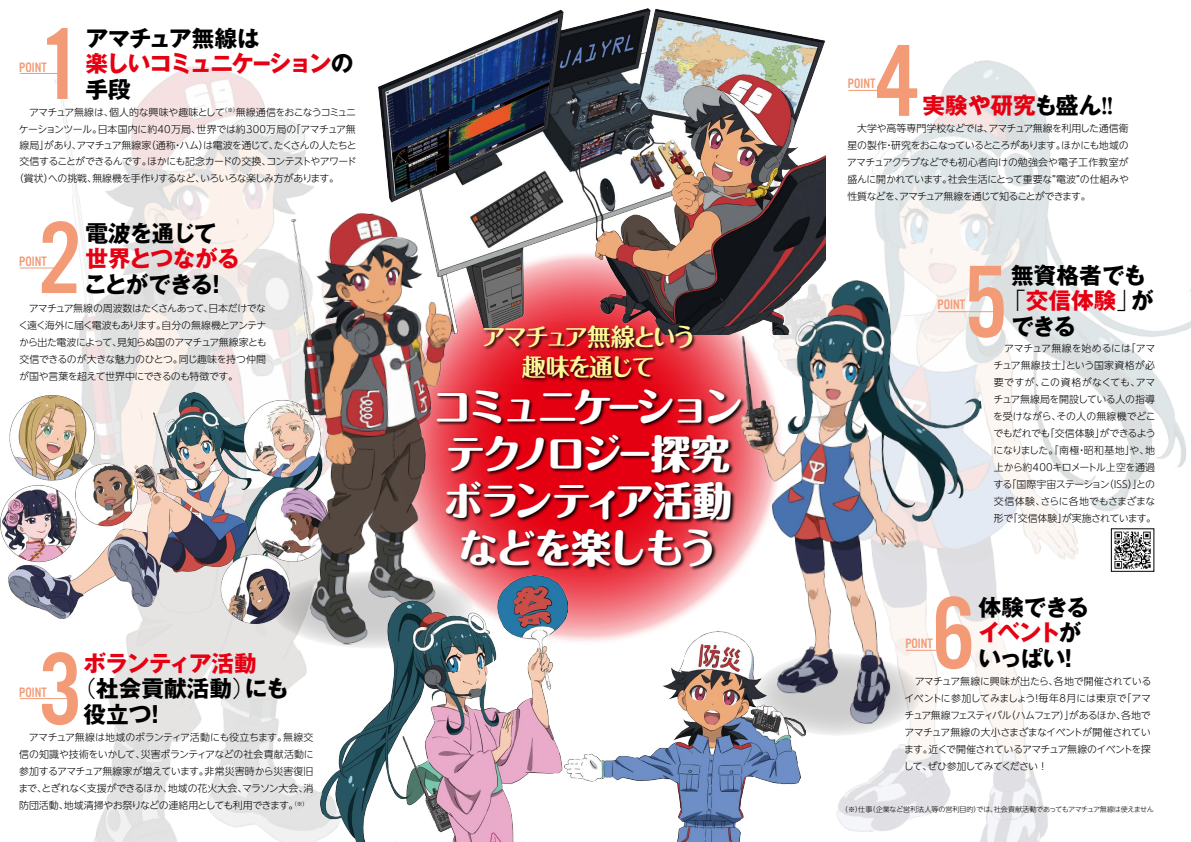
<style>
.page{position:relative;width:1191px;height:842px;background:#fff}
.page>*{position:absolute;margin:0;border:0;box-sizing:border-box;transform-origin:0 0}
.t1{font:106.3px "Alternate Got No 3 D";color:#f29b76}
.t2{font:800 39.7px/46.8px "Maru Fo Pro";letter-spacing:-.085em;color:#fff;text-align:center}
.t3{font:700 24.1px/29.8px "Maru Fo Pro";letter-spacing:-.1em;color:#fff899;text-align:center}
.t4{font:700 22.7px "Gothic MB101 Pr 6 N";letter-spacing:-.04em;color:#000}
.t5{font:700 22.7px/25.5px "Gothic MB101 Pr 6 N";letter-spacing:-.07em;color:#e60012}
.t6{font:700 22.7px "Gothic MB101 Pr 6 N";letter-spacing:-.03em;color:#e60012}
.t7{font:700 22.7px/25.5px "Gothic MB101 Pr 6 N";letter-spacing:-.06em;color:#000}
.t8{font:700 22.7px "Gothic MB101 Pr 6 N";color:#000}
.t9{font:700 22.7px "Gothic MB101 Pr 6 N";color:#e60012}
.t10{font:14.2px "Alternate Got No 3 D";color:#f29b76}
.t11{font:300 9.9px/17px "UD Shin Go NT Pr 6 N";letter-spacing:-.04em;color:#000;text-align:justify}
.t12{font:300 9.9px "UD Shin Go NT Pr 6 N";letter-spacing:-.06em;color:#000}
.t13{font:300 9.9px "UD Shin Go NT Pr 6 N";letter-spacing:-.015em;color:#000}
.t14{font:300 9.9px "UD Shin Go NT Pr 6 N";letter-spacing:-.065em;color:#000}
.t15{font:300 7.1px "UD Shin Go NT Pr 6 N";letter-spacing:-.03em;color:#000}
.s1{color:#000}
.s2{font-weight:300}
.s3{font-family:"Ryumin Pr 6 N";font-weight:800;color:#000}
.s4{font-weight:300;color:#000}
.s5{color:#e60012}
</style>
<div class="page">
<img style="left:19px;top:66px;width:360px;height:776px">
<img style="left:825px;top:60px;width:366px;height:782px">
<svg style="left:388px;top:250px;width:397px;height:396px;background:#f1828a"></svg>
<img style="left:729px;top:270px;width:279px;height:462px">
<svg style="left:751px;top:653px;width:172px;height:83px;background:#a9a9b0"></svg>
<img style="left:379px;top:9px;width:446px;height:326px">
<img style="left:0;top:392px;width:269px;height:231px">
<img style="left:269px;top:210px;width:189px;height:439px">
<img style="left:480px;top:322px;width:219px;height:62px">
<hr style="left:20px;top:268px;width:35px;height:1px;background:#f29b76">
<hr style="left:20px;top:73px;width:38px;height:1px;background:#f29b76">
<hr style="left:20px;top:698px;width:49px;height:1px;background:#f29b76">
<hr style="left:905px;top:650px;width:36px;height:1px;background:#f29b76">
<img style="left:430px;top:384px;width:319px;height:192px">
<hr style="left:848px;top:90px;width:39px;height:1px;background:#f29b76">
<hr style="left:938px;top:311px;width:56px;height:1px;background:#f29b76">
<img style="left:320px;top:575px;width:247px;height:267px">
<img style="left:564px;top:631px;width:242px;height:211px">
<img style="left:1113px;top:531px;width:39px;height:38px">
<h1 class="t1" style="left:38px;top:8px;width:45px">1</h1>
<h3 class="t10" style="left:19px;top:59px;width:29px">POINT</h3>
<h3 class="t5" style="left:85px;top:25px;width:270px"><span class="s1">アマチュア無線は<br></span>楽しいコミュニケーション<span class="s1">の手段</span></h3>
<p class="t11" style="left:19px;top:103px;width:338px">　アマチュア無線は、個人的な興味や趣味として<sup>（※）</sup>無線通信をおこなうコミュニ</p>
<p class="t13" style="left:19px;top:121px;width:338px">ケーションツール。日本国内に約40万局、世界では約300万局の「アマチュア無</p>
<p class="t12" style="left:19px;top:137px;width:339px">線局」があり、アマチュア無線家（通称・ハム）は電波を通じて、たくさんの人たちと</p>
<p class="t12" style="left:19px;top:154px;width:339px">交信することができるんです。ほかにも記念カードの交換、コンテストやアワード</p>
<p class="t14" style="left:14px;top:170px;width:326px">（賞状）への挑戦、無線機を手作りするなど、いろいろな楽しみ方があります。</p>
<h1 class="t1" style="left:38px;top:202px;width:45px">2</h1>
<h3 class="t10" style="left:19px;top:253px;width:29px">POINT</h3>
<h3 class="t4" style="left:85px;top:214px;width:133px">電波を通じて</h3>
<h3 class="t6" style="left:85px;top:239px;width:156px">世界とつながる</h3>
<h3 class="t4" style="left:84px;top:265px;width:145px">ことができる！</h3>
<p class="t11" style="left:18px;top:299px;width:250px">　アマチュア無線の周波数はたくさんあって、日本だけでなく遠く海外に届く電波もあります。自分の無線機とアンテナから出た電波によって、見知らぬ国のアマチュア無線家とも交信できるのが大きな魅力のひとつ。同じ趣味を持つ仲間が国や言葉を超えて世界中にできるのも特徴です。</p>
<h3 class="t6" style="left:83px;top:644px;width:175px">ボランティア活動</h3>
<h3 class="t8" style="left:73px;top:669px;width:217px"><span class="s2">（</span>社会貢献活動<span class="s2">）</span>にも</h3>
<h3 class="t4" style="left:83px;top:695px;width:84px">役立つ！</h3>
<h1 class="t1" style="left:38px;top:633px;width:45px">3</h1>
<h3 class="t10" style="left:19px;top:684px;width:29px">POINT</h3>
<p class="t11" style="left:18px;top:729px;width:297px">　アマチュア無線は地域のボランティア活動にも役立ちます。無線交信の知識や技術をいかして、災害ボランティアなどの社会貢献活動に参加するアマチュア無線家が増えています。非常災害時から災害復旧まで、とぎれなく支援ができるほか、地域の花火大会、マラソン大会、消防団活動、地域清掃やお祭りなどの連絡用としても利用できます。<sup>（※）</sup></p>
<h3 class="t3" style="left:481px;top:320px;width:216px">アマチュア無線という趣味を通じて</h3>
<h2 class="t2" style="left:433px;top:379px;width:312px">コミュニケーションテクノロジー探究ボランティア活動などを楽しもう</h2>
<h1 class="t1" style="left:875px;top:24px;width:45px">4</h1>
<h3 class="t10" style="left:848px;top:76px;width:29px">POINT</h3>
<h3 class="t9" style="left:922px;top:87px;width:192px">実験や研究<span class="s1">も盛ん</span><span class="s3">!!</span></h3>
<p class="t11" style="left:847px;top:120px;width:283px">　大学や高等専門学校などでは、アマチュア無線を利用した通信衛星の製作・研究をおこなっているところがあります。ほかにも地域のアマチュアクラブなどでも初心者向けの勉強会や電子工作教室が盛んに開かれています。社会生活にとって重要な”電波”の仕組みや性質などを、アマチュア無線を通じて知ることができます。</p>
<h3 class="t4" style="left:1011px;top:256px;width:136px">無資格者でも</h3>
<h3 class="t6" style="left:1003px;top:281px;width:152px"><span class="s4">「</span>交信体験<span class="s4">」</span><span class="s1">が</span></h3>
<h3 class="t4" style="left:1011px;top:307px;width:66px">できる</h3>
<h1 class="t1" style="left:964px;top:245px;width:45px">5</h1>
<h3 class="t10" style="left:937px;top:297px;width:29px">POINT</h3>
<p class="t11" style="left:993px;top:340px;width:164px;text-align:left">　アマチュア無線を始めるには「アマチュア無線技士」という国家資格が必要ですが、この資格がなくても、アマチュア無線局を開設している人の指導を受けながら、その人の無線機でどこでもだれでも「交信体験」ができるようになりました。「南極・昭和基地」や、地上から約400キロメートル上空を通過する「国際宇宙ステーション（ISS）」との交信体験、さらに各地でもさまざまな形で「交信体験」が実施されています。</p>
<h1 class="t1" style="left:931px;top:577px;width:45px">6</h1>
<h3 class="t7" style="left:978px;top:594px;width:112px">体験できる<span class="s5">イベント</span>が</h3>
<h3 class="t10" style="left:905px;top:635px;width:29px">POINT</h3>
<h3 class="t4" style="left:978px;top:639px;width:95px">いっぱい!</h3>
<p class="t11" style="left:904px;top:672px;width:249px">　アマチュア無線に興味が出たら、各地で開催されているイベントに参加してみましょう！毎年8月には東京で「アマチュア無線フェスティバル（ハムフェア）」があるほか、各地でアマチュア無線の大小さまざまなイベントが開催されています。近くで開催されているアマチュア無線のイベントを探して、ぜひ参加してみてください ！</p>
<p class="t15" style="left:841px;top:804px;width:315px">（※）仕事（企業など営利法人等の営利目的）では、社会貢献活動であってもアマチュア無線は使えません</p>
</div>
